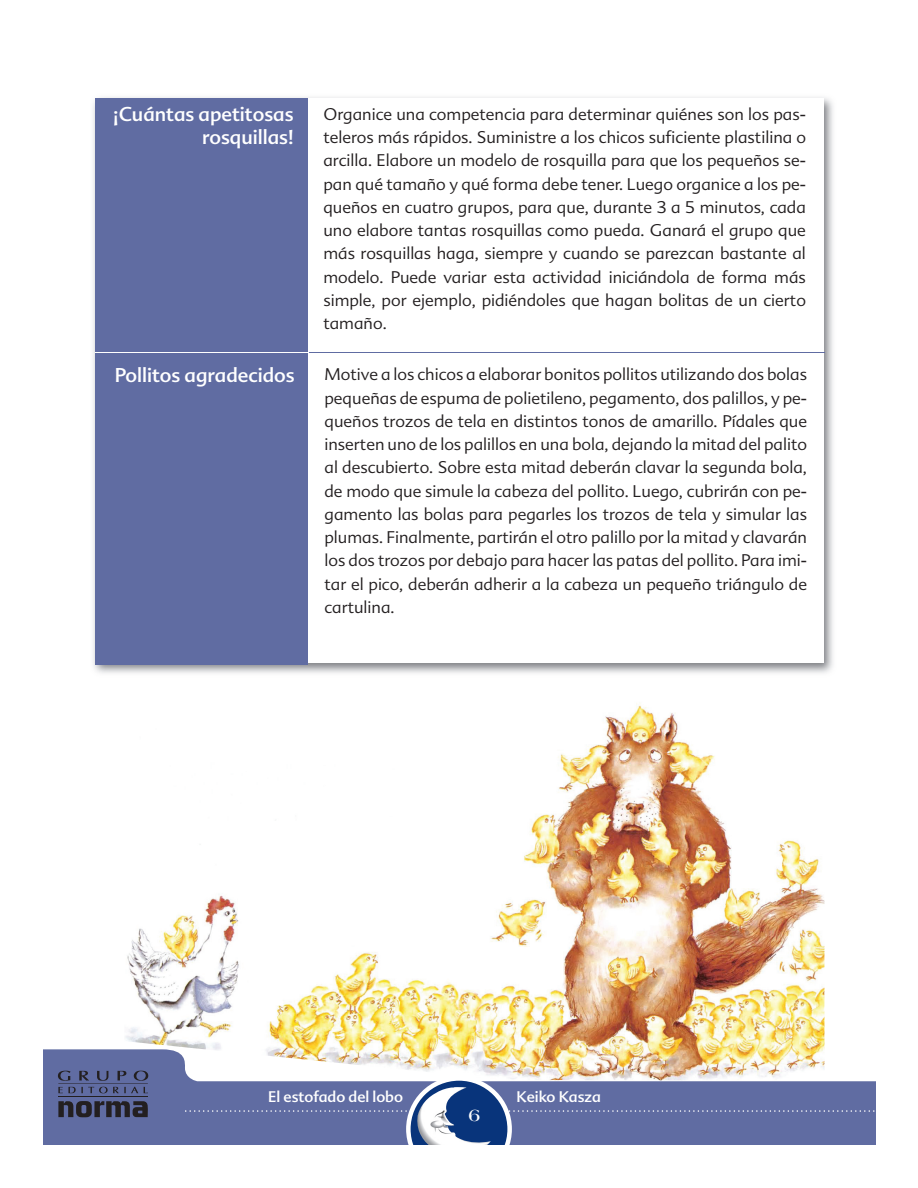
<style>
.page{position:relative;width:918px;height:1188px;background:#fff}
.page>*{position:absolute;margin:0;border:0;box-sizing:border-box;transform-origin:0 0}
.t1{font:19.5px/23.4px "Advert";color:#fff;text-align:right}
.t2{font:700 18px "Americana Std";color:#fff}
.t3{font:300 16.5px/23.2px "Advert";color:#231f20;text-align:justify}
.t4{font:15px "Advert";color:#fff}
</style>
<div class="page">
<div style="left:43px;top:1049px;width:782px;height:96px;background:#606ca2"></div>
<svg style="left:185px;top:1076px;width:691px;height:69px;background:#626fa3"></svg>
<img style="left:416px;top:1087px;width:75px;height:58px">
<hr style="left:58px;top:1083px;width:90px;height:1px;background:#231f20">
<hr style="left:58px;top:1096px;width:90px;height:1px;background:#231f20">
<svg style="left:58px;top:1101px;width:90px;height:16px"></svg>
<svg style="left:58px;top:1071px;width:66px;height:10px"></svg>
<svg style="left:58px;top:1087px;width:90px;height:6px"></svg>
<img style="left:93px;top:97px;width:740px;height:576px">
<div style="left:95px;top:99px;width:728px;height:564px;background:#fff"></div>
<div style="left:95px;top:99px;width:212px;height:566px;background:#606ca2"></div>
<hr style="left:308px;top:352px;width:517px;height:1px;background:#606ca2">
<hr style="left:95px;top:352px;width:213px;height:1px;background:#fff">
<img style="left:124px;top:703px;width:700px;height:378px">
<p class="t1" style="left:113px;top:104px;width:182px">¡Cuántas apetitosas rosquillas!</p>
<p class="t1" style="left:115px;top:365px;width:182px">Pollitos agradecidos</p>
<p class="t3" style="left:323px;top:104px;width:484px">Organice una competencia para determinar quiénes son los pas&shy;teleros más rápidos. Suministre a los chicos suficiente plastilina o arcilla. Elabore un modelo de rosquilla para que los pequeños se&shy;pan qué tamaño y qué forma debe tener. Luego organice a los pe&shy;queños en cuatro grupos, para que, durante 3 a 5 minutos, cada uno elabore tantas rosquillas como pueda. Ganará el grupo que más rosquillas haga, siempre y cuando se parezcan bastante al modelo. Puede variar esta actividad iniciándola de forma más simple, por ejemplo, pidiéndoles que hagan bolitas de un cierto tamaño.</p>
<p class="t3" style="left:324px;top:365px;width:484px">Motive a los chicos a elaborar bonitos pollitos utilizando dos bolas pequeñas de espuma de polietileno, pegamento, dos palillos, y pe&shy;queños trozos de tela en distintos tonos de amarillo. Pídales que inserten uno de los palillos en una bola, dejando la mitad del palito al descubierto. Sobre esta mitad deberán clavar la segunda bola, de modo que simule la cabeza del pollito. Luego, cubrirán con pe&shy;gamento las bolas para pegarles los trozos de tela y simular las plumas. Finalmente, partirán el otro palillo por la mitad y clavarán los dos trozos por debajo para hacer las patas del pollito. Para imi&shy;tar el pico, deberán adherir a la cabeza un pequeño triángulo de cartulina.</p>
<p class="t4" style="left:268px;top:1091px;width:136px">El estofado del lobo</p>
<p class="t4" style="left:516px;top:1091px;width:86px">Keiko Kasza</p>
<p class="t2" style="left:469px;top:1108px;width:13px">6</p>
</div>
